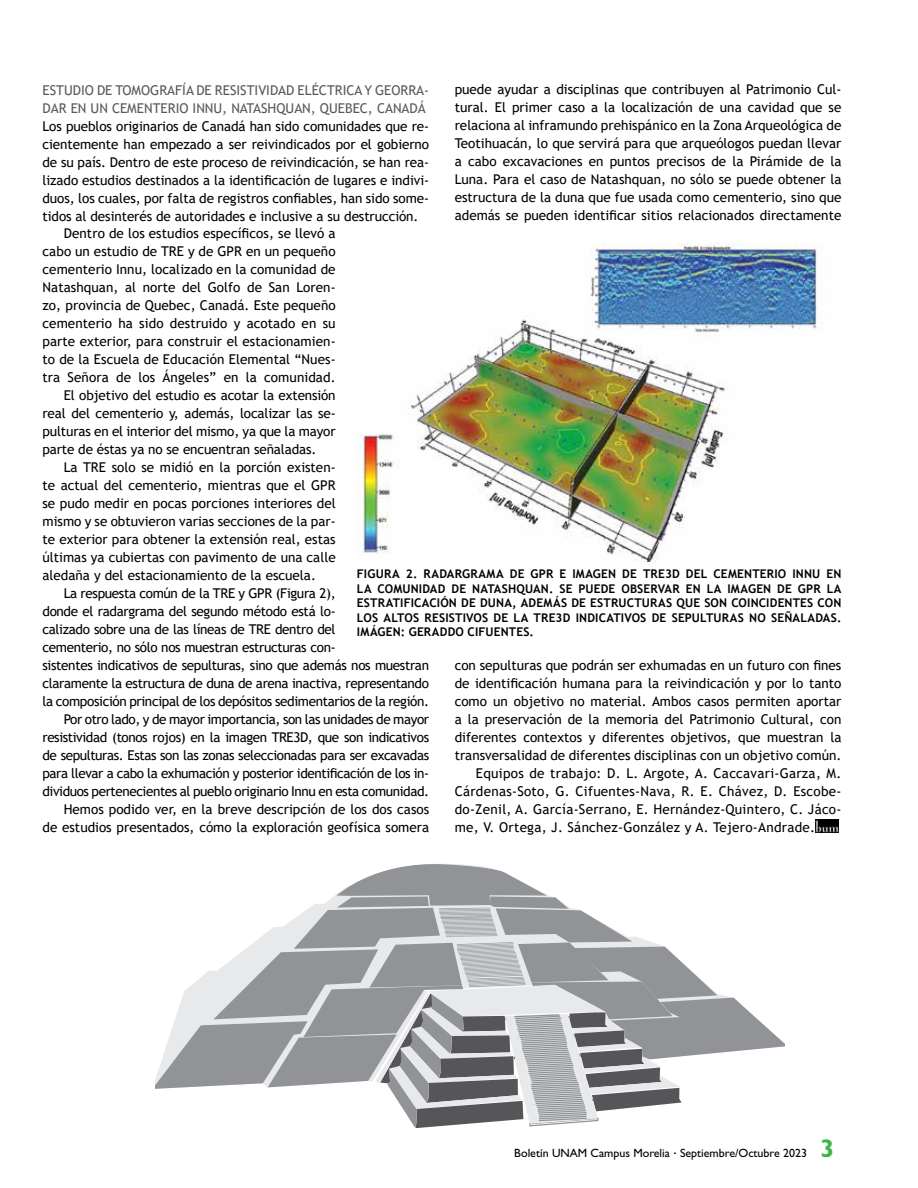
<style>
.page{position:relative;width:918px;height:1188px;background:#fff}
.page>*{position:absolute;margin:0;border:0;box-sizing:border-box;transform-origin:0 0}
.t1{font:13.5px/18px "Trebuchet MS";color:#000;text-align:justify}
.t2{font:13.5px "Trebuchet MS";letter-spacing:-.025em;color:#000}
.t3{font:13.5px "Trebuchet MS";letter-spacing:-.03em;color:#000}
.t4{font:13.5px "Trebuchet MS";letter-spacing:.02em;color:#000}
.t5{font:13.5px "Trebuchet MS";color:#58595b}
.t6{font:700 12px/14.4px "Trebuchet MS";letter-spacing:.015em;color:#000}
.t7{font:12px "Gill Sans Std";color:#000}
.s1{font-weight:700;font-size:25.5px;color:#3eb549}
</style>
<div class="page">
<img style="left:815px;top:820px;width:24px;height:13px">
<img style="left:357px;top:243px;width:467px;height:318px">
<svg style="left:155px;top:864px;width:629px;height:264px"></svg>
<p class="t5" style="left:43px;top:81px;width:117px">Estu di o de Tomograf</p>
<p class="t5" style="left:182px;top:81px;width:145px">ía de Resi stivi dad Eléctrica</p>
<p class="t5" style="left:365px;top:81px;width:66px">y Georra-</p>
<p class="t5" style="left:43px;top:99px;width:163px">dar en un cementerio Innu</p>
<p class="t5" style="left:222px;top:99px;width:73px">, Natashquan</p>
<p class="t5" style="left:311px;top:99px;width:116px">, Qu ebec, Canadá</p>
<p class="t1" style="left:43px;top:117px;width:388px">Los pueblos originarios de Canadá han sido comunidades que re-</p>
<p class="t1" style="left:43px;top:135px;width:388px">cientemente han empezado a ser reivindicados por el gobierno</p>
<p class="t1" style="left:43px;top:153px;width:388px">de su país. Dentro de este proceso de reivindicación, se han rea-</p>
<p class="t1" style="left:43px;top:171px;width:388px">lizado estudios destinados a la identificación de lugares e indivi-</p>
<p class="t1" style="left:43px;top:189px;width:388px">duos, los cuales, por falta de registros confiables, han sido some-</p>
<p class="t1" style="left:43px;top:207px;width:378px">tidos al desinterés de autoridades e inclusive a su destrucción.</p>
<p class="t1" style="left:64px;top:225px;width:273px">Dentro de los estudios específicos, se llevó a</p>
<p class="t1" style="left:43px;top:243px;width:295px">cabo un estudio de TRE y de GPR en un pequeño</p>
<p class="t1" style="left:43px;top:261px;width:295px">cementerio Innu, localizado en la comunidad de</p>
<p class="t1" style="left:43px;top:279px;width:295px">Natashquan, al norte del Golfo de San Loren-</p>
<p class="t1" style="left:43px;top:297px;width:295px">zo, provincia de Quebec, Canadá. Este pequeño</p>
<p class="t1" style="left:43px;top:315px;width:295px">cementerio ha sido destruido y acotado en su</p>
<p class="t1" style="left:43px;top:333px;width:295px">parte exterior, para construir el estacionamien-</p>
<p class="t1" style="left:43px;top:351px;width:295px">to de la Escuela de Educación Elemental “Nues-</p>
<p class="t1" style="left:43px;top:369px;width:295px">tra Señora de los Ángeles” en la comunidad.</p>
<p class="t1" style="left:64px;top:387px;width:273px">El objetivo del estudio es acotar la extensión</p>
<p class="t1" style="left:43px;top:405px;width:295px">real del cementerio y, además, localizar las se-</p>
<p class="t1" style="left:43px;top:423px;width:295px">pulturas en el interior del mismo, ya que la mayor</p>
<p class="t1" style="left:43px;top:441px;width:275px">parte de éstas ya no se encuentran señaladas.</p>
<p class="t1" style="left:64px;top:459px;width:273px">La TRE solo se midió en la porción existen-</p>
<p class="t1" style="left:43px;top:477px;width:295px">te actual del cementerio, mientras que el GPR</p>
<p class="t1" style="left:43px;top:495px;width:295px">se pudo medir en pocas porciones interiores del</p>
<p class="t1" style="left:43px;top:513px;width:295px">mismo y se obtuvieron varias secciones de la par-</p>
<p class="t1" style="left:43px;top:531px;width:295px">te exterior para obtener la extensión real, estas</p>
<p class="t1" style="left:43px;top:549px;width:295px">últimas ya cubiertas con pavimento de una calle</p>
<p class="t1" style="left:43px;top:567px;width:275px">aledaña y del estacionamiento de la escuela.</p>
<p class="t2" style="left:64px;top:585px;width:273px">La respuesta común de la TRE y GPR (Figura 2),</p>
<p class="t2" style="left:43px;top:603px;width:295px">donde el radargrama del segundo método está lo-</p>
<p class="t2" style="left:43px;top:621px;width:295px">calizado sobre una de las líneas de TRE dentro del</p>
<p class="t2" style="left:43px;top:639px;width:295px">cementerio, no sólo nos muestran estructuras con-</p>
<p class="t2" style="left:43px;top:657px;width:388px">sistentes indicativos de sepulturas, sino que además nos muestran</p>
<p class="t2" style="left:43px;top:675px;width:388px">claramente la estructura de duna de arena inactiva, representando</p>
<p class="t2" style="left:43px;top:693px;width:388px">la composición principal de los depósitos sedimentarios de la región.</p>
<p class="t3" style="left:64px;top:711px;width:367px">Por otro lado, y de mayor importancia, son las unidades de mayor</p>
<p class="t3" style="left:43px;top:729px;width:388px">resistividad (tonos rojos) en la imagen TRE3D, que son indicativos</p>
<p class="t3" style="left:43px;top:747px;width:388px">de sepulturas. Estas son las zonas seleccionadas para ser excavadas</p>
<p class="t3" style="left:43px;top:765px;width:388px">para llevar a cabo la exhumación y posterior identificación de los in-</p>
<p class="t3" style="left:43px;top:783px;width:388px">dividuos pertenecientes al pueblo originario Innu en esta comunidad.</p>
<p class="t1" style="left:64px;top:800px;width:367px">Hemos podido ver, en la breve descripción de los dos casos</p>
<p class="t1" style="left:43px;top:818px;width:388px">de estudios presentados, cómo la exploración geofísica somera</p>
<p class="t1" style="left:455px;top:80px;width:388px">puede ayudar a disciplinas que contribuyen al Patrimonio Cul&shy;tural. El primer caso a la localización de una cavidad que se relaciona al inframundo prehispánico en la Zona Arqueológica de Teotihuacán, lo que servirá para que arqueólogos puedan llevar a cabo excavaciones en puntos precisos de la Pirámide de la Luna. Para el caso de Natashquan, no sólo se puede obtener la estructura de la duna que fue usada como cementerio, sino que además se pueden identificar sitios relacionados directamente</p>
<p class="t6" style="left:357px;top:567px;width:486px;text-indent:203px">E IMAGEN DE TRE3D DEL CEMENTERIO INNU EN<br>LA COMUNIDAD DE NATASHQUAN. SE PUEDE OBSERVAR EN LA IMAGEN DE GPR</p>
<p class="t6" style="left:357px;top:567px;width:183px">FIGURA 2. RADARGRAMA DE GPR</p>
<p class="t6" style="left:357px;top:581px;width:486px;text-align:justify;text-indent:470px">LA ESTRATIFICACIÓN DE DUNA, ADEMÁS DE ESTRUCTURAS QUE SON COINCIDENTES CON LOS ALTOS RESISTIVOS DE LA TRE3D INDICATIVOS DE SEPULTURAS NO SEÑALADAS.<br>IMÁGEN: GERADDO CIFUENTES.</p>
<p class="t1" style="left:455px;top:656px;width:388px">con sepulturas que podrán ser exhumadas en un futuro con fines</p>
<p class="t1" style="left:455px;top:674px;width:388px">de identificación humana para la reivindicación y por lo tanto</p>
<p class="t1" style="left:455px;top:692px;width:388px">como un objetivo no material. Ambos casos permiten aportar</p>
<p class="t1" style="left:455px;top:710px;width:388px">a la preservación de la memoria del Patrimonio Cultural, con</p>
<p class="t1" style="left:455px;top:728px;width:388px">diferentes contextos y diferentes objetivos, que muestran la</p>
<p class="t1" style="left:455px;top:746px;width:388px">transversalidad de diferentes disciplinas con un objetivo común.</p>
<p class="t4" style="left:476px;top:765px;width:367px">Equipos de trabajo: D. L. Argote, A. Caccavari-Garza, M.</p>
<p class="t4" style="left:455px;top:783px;width:388px">Cárdenas-Soto, G. Cifuentes-Nava, R. E. Chávez, D. Escobe-</p>
<p class="t4" style="left:455px;top:801px;width:388px">do-Zenil, A. García-Serrano, E. Hernández-Quintero, C. Jáco-</p>
<p class="t4" style="left:455px;top:819px;width:362px">me, V. Ortega, J. Sánchez-González y A. Tejero-Andrade.</p>
<p class="t7" style="left:514px;top:1146px;width:322px">Boletín UNAM Campus Morelia <sup>.</sup> Septiembre/Octubre 2023 <span class="s1">3</span></p>
</div>
